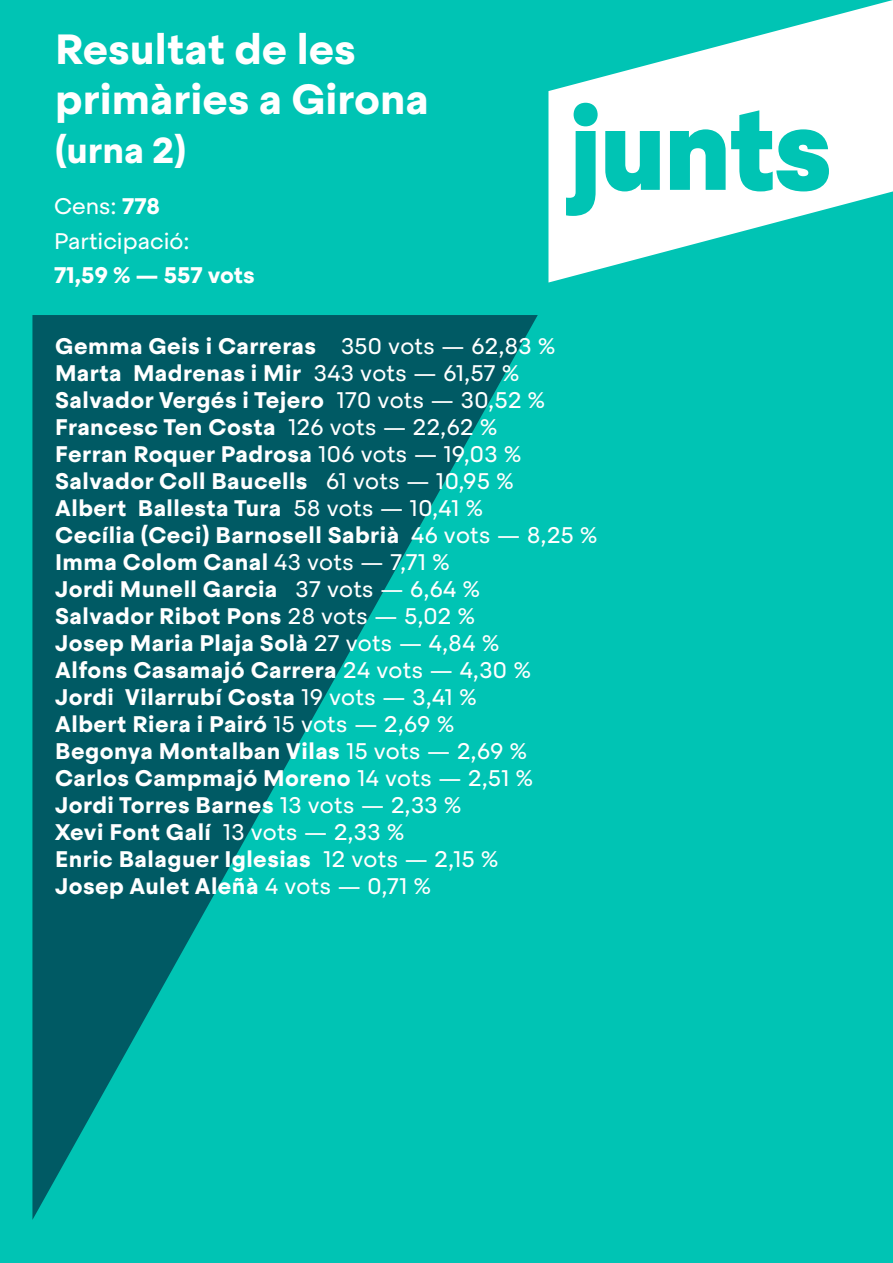
<style>
.page{position:relative;width:893px;height:1263px;background:#00c4b4}
.page>*{position:absolute;margin:0;border:0;box-sizing:border-box;transform-origin:0 0}
.t1{font:700 42px/49.5px "Steradian";color:#fff}
.t2{font:700 36px "Steradian";color:#fff}
._24{font:700 22.5px "Steradian";letter-spacing:.02em;color:#fff}
._24-2{font:22.5px "Steradian";color:#fff}
._24-3{font:700 22.5px "Steradian";color:#fff}
.s1{font-weight:700}
.s2{font-weight:400}
</style>
<div class="page">
<svg style="left:32px;top:315px;width:506px;height:905px"></svg>
<svg style="left:548px;top:0;width:345px;height:282px;fill:#fff"></svg>
<svg style="left:566px;top:103px;width:263px;height:113px"></svg>
<p class="t1" style="left:55px;top:25px;width:375px">Resultat de les primàries a Girona</p>
<p class="t2" style="left:55px;top:128px;width:133px">(urna 2)</p>
<p class="_24-2" style="left:54px;top:193px;width:108px">Cens: <span class="s1">778</span></p>
<p class="_24-2" style="left:54px;top:227px;width:137px">Participació:</p>
<p class="_24-3" style="left:54px;top:261px;width:202px">71,59 % — 557 vots</p>
<p class="_24" style="left:55px;top:332px;width:502px">Gemma Geis i Carreras <span class="s2">350 vots — 62,83 %</span></p>
<p class="_24" style="left:55px;top:359px;width:466px">Marta Madrenas i Mir <span class="s2">343 vots — 61,57 %</span></p>
<p class="_24" style="left:55px;top:386px;width:491px">Salvador Vergés i Tejero <span class="s2">170 vots — 30,52 %</span></p>
<p class="_24" style="left:55px;top:413px;width:443px">Francesc Ten Costa <span class="s2">126 vots — 22,62 %</span></p>
<p class="_24" style="left:55px;top:440px;width:468px">Ferran Roquer Padrosa <span class="s2">106 vots — 19,03 %</span></p>
<p class="_24" style="left:55px;top:467px;width:460px">Salvador Coll Baucells <span class="s2">61 vots — 10,95 %</span></p>
<p class="_24" style="left:55px;top:494px;width:429px">Albert Ballesta Tura <span class="s2">58 vots — 10,41 %</span></p>
<p class="_24" style="left:55px;top:521px;width:544px">Cecília (Ceci) Barnosell Sabrià <span class="s2">46 vots — 8,25 %</span></p>
<p class="_24" style="left:55px;top:548px;width:396px">Imma Colom Canal <span class="s2">43 vots — 7,71 %</span></p>
<p class="_24" style="left:55px;top:575px;width:426px">Jordi Munell Garcia <span class="s2">37 vots — 6,64 %</span></p>
<p class="_24" style="left:55px;top:602px;width:421px">Salvador Ribot Pons <span class="s2">28 vots — 5,02 %</span></p>
<p class="_24" style="left:55px;top:629px;width:445px">Josep Maria Plaja Solà <span class="s2">27 vots — 4,84 %</span></p>
<p class="_24" style="left:55px;top:656px;width:477px">Alfons Casamajó Carrera <span class="s2">24 vots — 4,30 %</span></p>
<p class="_24" style="left:55px;top:683px;width:423px">Jordi Vilarrubí Costa <span class="s2">19 vots — 3,41 %</span></p>
<p class="_24" style="left:55px;top:710px;width:400px">Albert Riera i Pairó <span class="s2">15 vots — 2,69 %</span></p>
<p class="_24" style="left:55px;top:737px;width:473px">Begonya Montalban Vilas <span class="s2">15 vots — 2,69 %</span></p>
<p class="_24" style="left:55px;top:764px;width:479px">Carlos Campmajó Moreno <span class="s2">14 vots — 2,51 %</span></p>
<p class="_24" style="left:55px;top:791px;width:408px">Jordi Torres Barnes <span class="s2">13 vots — 2,33 %</span></p>
<p class="_24" style="left:55px;top:818px;width:351px">Xevi Font Galí <span class="s2">13 vots — 2,33 %</span></p>
<p class="_24" style="left:55px;top:845px;width:445px">Enric Balaguer Iglesias <span class="s2">12 vots — 2,15 %</span></p>
<p class="_24" style="left:55px;top:872px;width:377px">Josep Aulet Aleñà <span class="s2">4 vots — 0,71 %</span></p>
</div>
